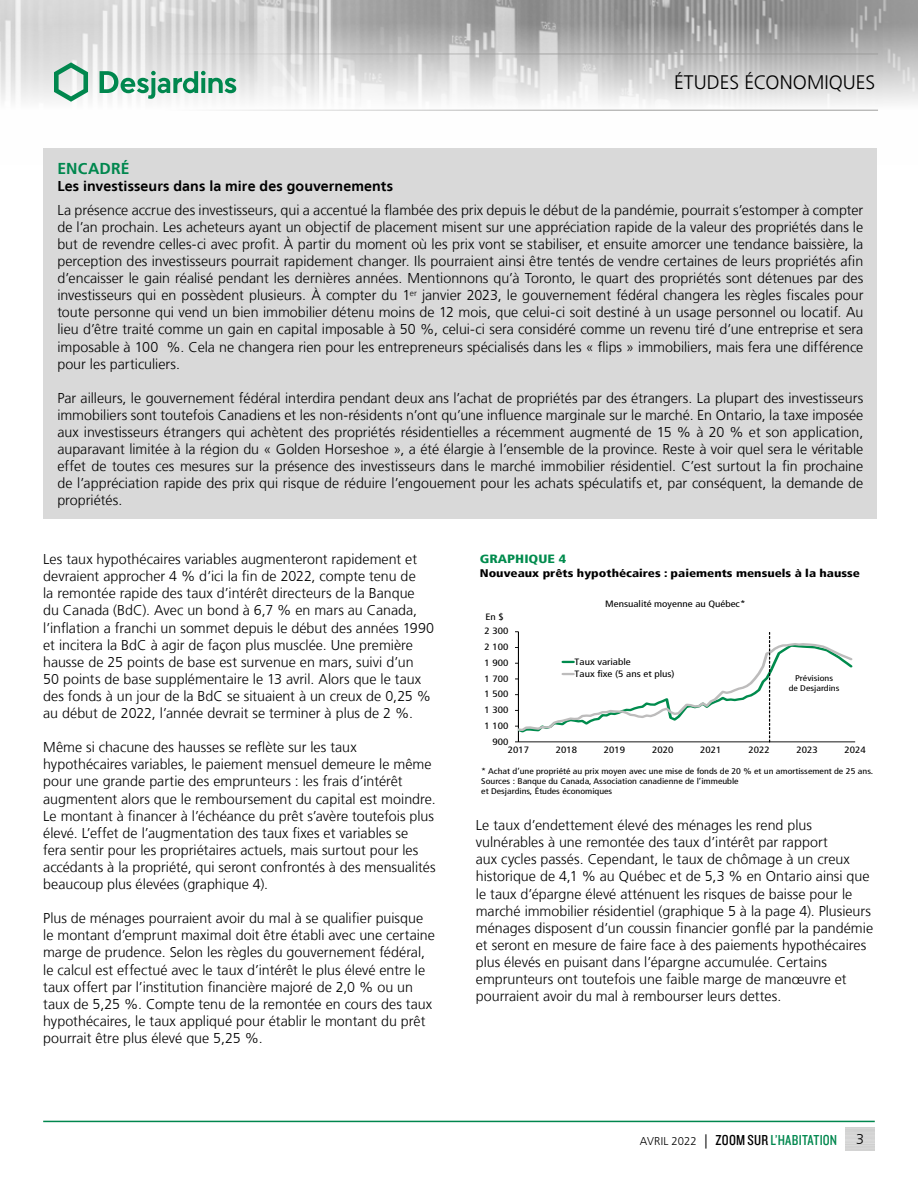
<style>
.page{position:relative;width:918px;height:1188px;background:#fff}
.page>*{position:absolute;margin:0;border:0;box-sizing:border-box;transform-origin:0 0}
.t1{font:300 19.5px "Frutiger LT";color:#000}
.t2{font:700 15.75px "Frutiger LT";letter-spacing:.01em;color:#00874e}
.t3{font:15px "Knockout 29 Junior Ltweight";letter-spacing:.01em;color:#00874e}
.t4{font:300 14.25px/17.1px "Frutiger LT";color:#000}
.t5{font:700 14.25px "Frutiger LT";letter-spacing:.005em;color:#000}
.t6{font:900 condensed 12px "Frutiger LT";color:#008b4d;scale:1.2 1}
.t7{font:900 condensed 11.1px "Frutiger LT";color:#000;scale:1.2 1}
.t8{font:condensed 9.15px/12.1px "Frutiger LT";color:#000;scale:1.2 1}
.t9{font:condensed 8.25px/9.9px "Frutiger LT";color:#000;scale:1.2 1}
.s1{font-family:"Frutiger LT";font-weight:300;font-size:11.25px;color:#000}
.s2{font-family:"Frutiger LT";font-weight:300;font-size:14.25px;color:#000}
.s3{color:#000}
</style>
<div class="page">
<img style="left:0;top:0;width:918px;height:164px">
<hr style="left:0;top:54px;width:878px;height:1px;background:#9d9d9c">
<hr style="left:0;top:110px;width:878px;height:1px;background:#9d9d9c">
<svg style="left:54px;top:62px;width:34px;height:40px"></svg>
<svg style="left:100px;top:71px;width:136px;height:28px"></svg>
<hr style="left:43px;top:1121px;width:832px;height:1px;background:#00874e">
<div style="left:44px;top:149px;width:833px;height:370px;background:#d9d9d9"></div>
<svg style="left:515px;top:631px;width:340px;height:112px"></svg>
<h1 class="t1" style="left:674px;top:72px;width:203px">ÉTUDES ÉCONOMIQUES</h1>
<p class="t2" style="left:57px;top:159px;width:74px">ENCADRÉ</p>
<p class="t5" style="left:57px;top:178px;width:337px">Les investisseurs dans la mire des gouvernements</p>
<p class="t4" style="left:57px;top:202px;width:808px;text-align:justify">La présence accrue des investisseurs, qui a accentué la flambée des prix depuis le début de la pandémie, pourrait s’estomper à compter de l’an prochain. Les acheteurs ayant un objectif de placement misent sur une appréciation rapide de la valeur des propriétés dans le but de revendre celles-ci avec profit. À partir du moment où les prix vont se stabiliser, et ensuite amorcer une tendance baissière, la perception des investisseurs pourrait rapidement changer. Ils pourraient ainsi être tentés de vendre certaines de leurs propriétés afin d’encaisser le gain réalisé pendant les dernières années. Mentionnons qu’à Toronto, le quart des propriétés sont détenues par des investisseurs qui en possèdent plusieurs. À compter du 1<sup>er</sup> janvier 2023, le gouvernement fédéral changera les règles fiscales pour toute personne qui vend un bien immobilier détenu moins de 12 mois, que celui-ci soit destiné à un usage personnel ou locatif. Au lieu d’être traité comme un gain en capital imposable à 50 %, celui-ci sera considéré comme un revenu tiré d’une entreprise et sera imposable à 100 %. Cela ne changera rien pour les entrepreneurs spécialisés dans les « flips » immobiliers, mais fera une différence pour les particuliers.</p>
<p class="t4" style="left:57px;top:390px;width:808px;text-align:justify">Par ailleurs, le gouvernement fédéral interdira pendant deux ans l’achat de propriétés par des étrangers. La plupart des investisseurs immobiliers sont toutefois Canadiens et les non-résidents n’ont qu’une influence marginale sur le marché. En Ontario, la taxe imposée aux investisseurs étrangers qui achètent des propriétés résidentielles a récemment augmenté de 15 % à 20 % et son application, auparavant limitée à la région du « Golden Horseshoe », a été élargie à l’ensemble de la province. Reste à voir quel sera le véritable effet de toutes ces mesures sur la présence des investisseurs dans le marché immobilier résidentiel. C’est surtout la fin prochaine de l’appréciation rapide des prix qui risque de réduire l’engouement pour les achats spéculatifs et, par conséquent, la demande de propriétés.</p>
<p class="t4" style="left:43px;top:551px;width:392px">Les taux hypothécaires variables augmenteront rapidement et devraient approcher 4 % d’ici la fin de 2022, compte tenu de<br>la remontée rapide des taux d’intérêt directeurs de la Banque<br>du Canada (BdC). Avec un bond à 6,7 % en mars au Canada, l’inflation a franchi un sommet depuis le début des années 1990 et incitera la BdC à agir de façon plus musclée. Une première hausse de 25 points de base est survenue en mars, suivi d’un<br>50 points de base supplémentaire le 13 avril. Alors que le taux des fonds à un jour de la BdC se situaient à un creux de 0,25 % au début de 2022, l’année devrait se terminer à plus de 2 %.</p>
<p class="t4" style="left:43px;top:739px;width:394px">Même si chacune des hausses se reflète sur les taux hypothécaires variables, le paiement mensuel demeure le même pour une grande partie des emprunteurs : les frais d’intérêt augmentent alors que le remboursement du capital est moindre.<br>Le montant à financer à l’échéance du prêt s’avère toutefois plus élevé. L’effet de l’augmentation des taux fixes et variables se<br>fera sentir pour les propriétaires actuels, mais surtout pour les accédants à la propriété, qui seront confrontés à des mensualités beaucoup plus élevées (graphique 4).</p>
<p class="t4" style="left:43px;top:910px;width:393px">Plus de ménages pourraient avoir du mal à se qualifier puisque le montant d’emprunt maximal doit être établi avec une certaine marge de prudence. Selon les règles du gouvernement fédéral, le calcul est effectué avec le taux d’intérêt le plus élevé entre le taux offert par l’institution financière majoré de 2,0 % ou un taux de 5,25 %. Compte tenu de la remontée en cours des taux hypothécaires, le taux appliqué pour établir le montant du prêt pourrait être plus élevé que 5,25 %.</p>
<p class="t6" style="left:480px;top:552px;width:74px">GRAPHIQUE 4</p>
<p class="t7" style="left:480px;top:566px;width:318px">Nouveaux prêts hypothécaires : paiements mensuels à la hausse</p>
<p class="t8" style="left:486px;top:611px;width:17px">En $</p>
<p class="t8" style="left:485px;top:625px;width:21px">2 300</p>
<p class="t8" style="left:485px;top:641px;width:21px">2 100</p>
<p class="t8" style="left:485px;top:657px;width:21px">1 900</p>
<p class="t8" style="left:485px;top:672px;width:21px">1 700</p>
<p class="t8" style="left:485px;top:688px;width:21px">1 500</p>
<p class="t8" style="left:485px;top:704px;width:21px">1 300</p>
<p class="t8" style="left:485px;top:720px;width:21px">1 100</p>
<p class="t8" style="left:493px;top:735px;width:15px">900</p>
<p class="t8" style="left:605px;top:597px;width:118px">Mensualité moyenne au Québec*</p>
<p class="t8" style="left:575px;top:655px;width:85px">Taux variable<br>Taux fixe (5 ans et plus)</p>
<p class="t9" style="left:789px;top:673px;width:44px;text-align:center">Prévisions<br>de Desjardins</p>
<p class="t8" style="left:508px;top:744px;width:19px">2017</p>
<p class="t8" style="left:556px;top:744px;width:19px">2018</p>
<p class="t8" style="left:604px;top:744px;width:19px">2019</p>
<p class="t8" style="left:652px;top:744px;width:19px">2020</p>
<p class="t8" style="left:700px;top:744px;width:19px">2021</p>
<p class="t8" style="left:748px;top:744px;width:19px">2022</p>
<p class="t8" style="left:796px;top:744px;width:19px">2023</p>
<p class="t8" style="left:845px;top:744px;width:19px">2024</p>
<p class="t9" style="left:481px;top:767px;width:328px">* Achat d’une propriété au prix moyen avec une mise de fonds de 20 % et un amortissement de 25 ans.<br>Sources : Banque du Canada, Association canadienne de l’immeuble<br>et Desjardins, Études économiques</p>
<p class="t4" style="left:476px;top:817px;width:399px">Le taux d’endettement élevé des ménages les rend plus vulnérables à une remontée des taux d’intérêt par rapport<br>aux cycles passés. Cependant, le taux de chômage à un creux historique de 4,1 % au Québec et de 5,3 % en Ontario ainsi que le taux d’épargne élevé atténuent les risques de baisse pour le marché immobilier résidentiel (graphique 5 à la page 4). Plusieurs ménages disposent d’un coussin financier gonflé par la pandémie et seront en mesure de faire face à des paiements hypothécaires plus élevés en puisant dans l’épargne accumulée. Certains emprunteurs ont toutefois une faible marge de manœuvre et pourraient avoir du mal à rembourser leurs dettes.</p>
<p class="t3" style="left:640px;top:1130px;width:199px"><span class="s1">AVRIL 2022</span> <span class="s2">|</span> <span class="s3">ZOOM SUR</span> L’HABITATION</p>
<p class="t4" style="left:856px;top:1131px;width:9px">3</p>
</div>
